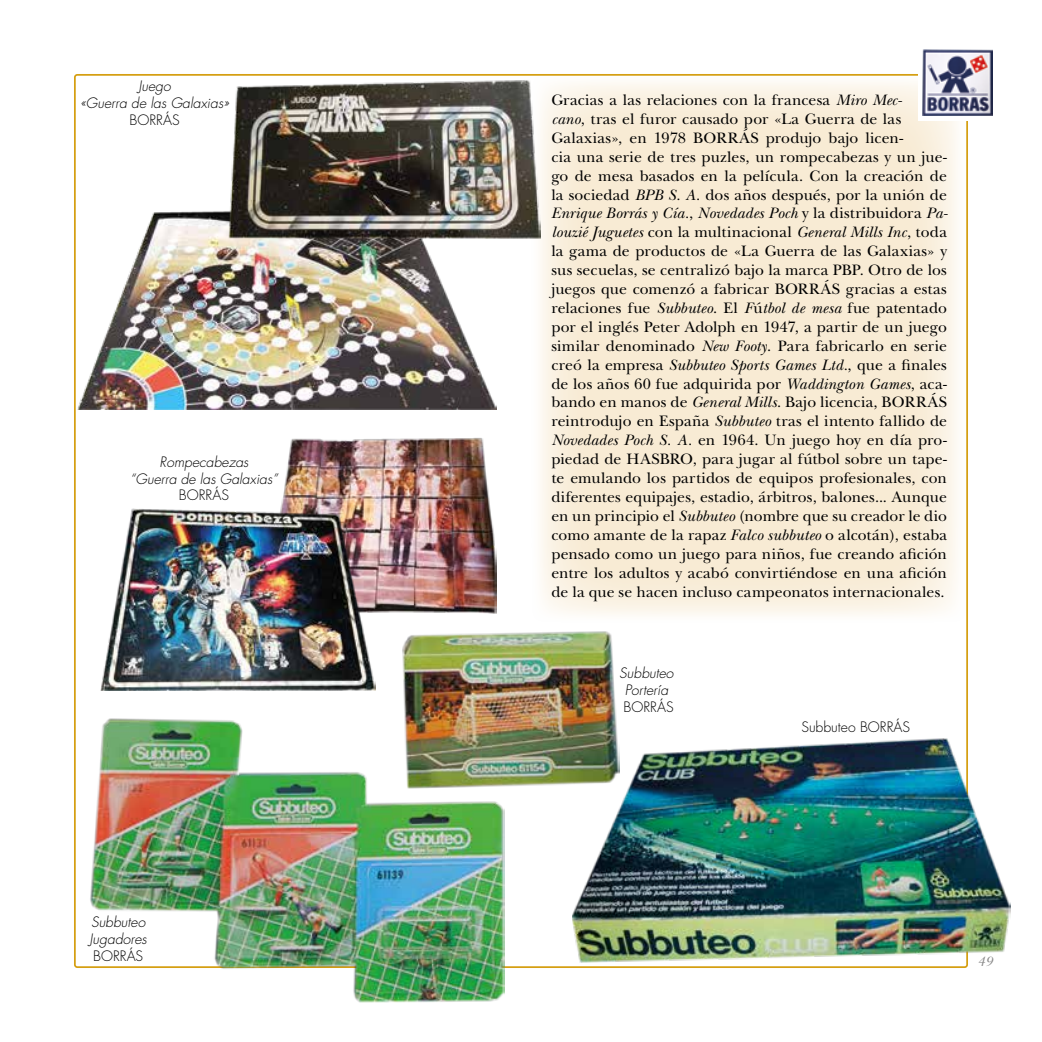
<style>
.page{position:relative;width:1042px;height:1042px;background:#fff}
.page>*{position:absolute;margin:0;border:0;box-sizing:border-box;transform-origin:0 0}
.t1{font:15.75px/18.9px "New Baskerville Std";letter-spacing:.005em;color:#000}
.t2{font:italic 300 14px/16.8px "Futura Std";color:#000;text-align:center}
.t3{font:300 14px "Futura Std";color:#000}
.t4{font:italic 14px "New Baskerville Std";color:#878787}
.s1{font-style:italic}
</style>
<div class="page">
<svg style="left:531px;top:74px;width:436px;height:549px;background:#f8edd9"></svg>
<img style="left:89px;top:718px;width:415px;height:285px">
<img style="left:402px;top:631px;width:216px;height:158px">
<img style="left:572px;top:737px;width:438px;height:225px">
<img style="left:78px;top:211px;width:418px;height:198px">
<img style="left:280px;top:438px;width:216px;height:175px">
<img style="left:229px;top:80px;width:311px;height:159px">
<img style="left:100px;top:509px;width:275px;height:181px">
<svg style="left:918px;top:49px;width:75px;height:71px"></svg>
<img style="left:923px;top:50px;width:69px;height:66px">
<p class="t2" style="left:80px;top:78px;width:150px">Juego<br>«Guerra de las Galaxias»</p>
<p class="t3" style="left:130px;top:111px;width:52px">BORRÁS</p>
<p class="t2" style="left:130px;top:454px;width:149px">Rompecabezas<br>“Guerra de las Galaxias”</p>
<p class="t3" style="left:179px;top:487px;width:52px">BORRÁS</p>
<p class="t2" style="left:90px;top:914px;width:59px;text-align:left">Subbuteo<br>Jugadores</p>
<p class="t3" style="left:93px;top:947px;width:52px">BORRÁS</p>
<p class="t1" style="left:551px;top:91px;width:398px">Gracias a las relaciones con la francesa <span class="s1">Miro Mec-<br>cano</span>, tras el furor causado por «La Guerra de las Galaxias», en 1978 BORRÁS produjo bajo licen-<br>cia una serie de tres puzles, un rompecabezas y un jue&shy;go de mesa basados en la película. Con la creación de la sociedad <span class="s1">BPB S. A.</span> dos años después, por la unión de <span class="s1">Enrique Borrás y Cía.</span>, <span class="s1">Novedades Poch</span> y la distribuidora <span class="s1">Pa&shy;louzié Juguetes</span> con la multinacional <span class="s1">General Mills Inc</span>, toda la gama de productos de «La Guerra de las Galaxias» y sus secuelas, se centralizó bajo la marca PBP. Otro de los juegos que comenzó a fabricar BORRÁS gracias a estas relaciones fue <span class="s1">Subbuteo</span>. El <span class="s1">F</span>ú<span class="s1">tbol de mesa</span> fue patentado por el inglés Peter Adolph en 1947, a partir de un juego similar denominado <span class="s1">New Footy</span>. Para fabricarlo en serie creó la empresa <span class="s1">Subbuteo Sports Games Ltd.</span>, que a finales de los años 60 fue adquirida por <span class="s1">Waddington Games</span>, aca&shy;bando en manos de <span class="s1">General Mills</span>. Bajo licencia, BORRÁS reintrodujo en España <span class="s1">Subbuteo</span> tras el intento fallido de <span class="s1">Novedades Poch S. A.</span> en 1964. Un juego hoy en día pro&shy;piedad de HASBRO, para jugar al fútbol sobre un tape&shy;te emulando los partidos de equipos profesionales, con diferentes equipajes, estadio, árbitros, balones... Aunque en un principio el <span class="s1">Subbuteo</span> (nombre que su creador le dio como amante de la rapaz <span class="s1">Falco subbuteo</span> o alcotán), estaba pensado como un juego para niños, fue creando afición entre los adultos y acabó convirtiéndose en una afición de la que se hacen incluso campeonatos internacionales.</p>
<p class="t2" style="left:619px;top:665px;width:56px">Subbuteo<br>Portería</p>
<p class="t3" style="left:623px;top:698px;width:52px">BORRÁS</p>
<p class="t3" style="left:801px;top:718px;width:110px">Subbuteo BORRÁS</p>
<p class="t4" style="left:977px;top:953px;width:16px">49</p>
</div>
